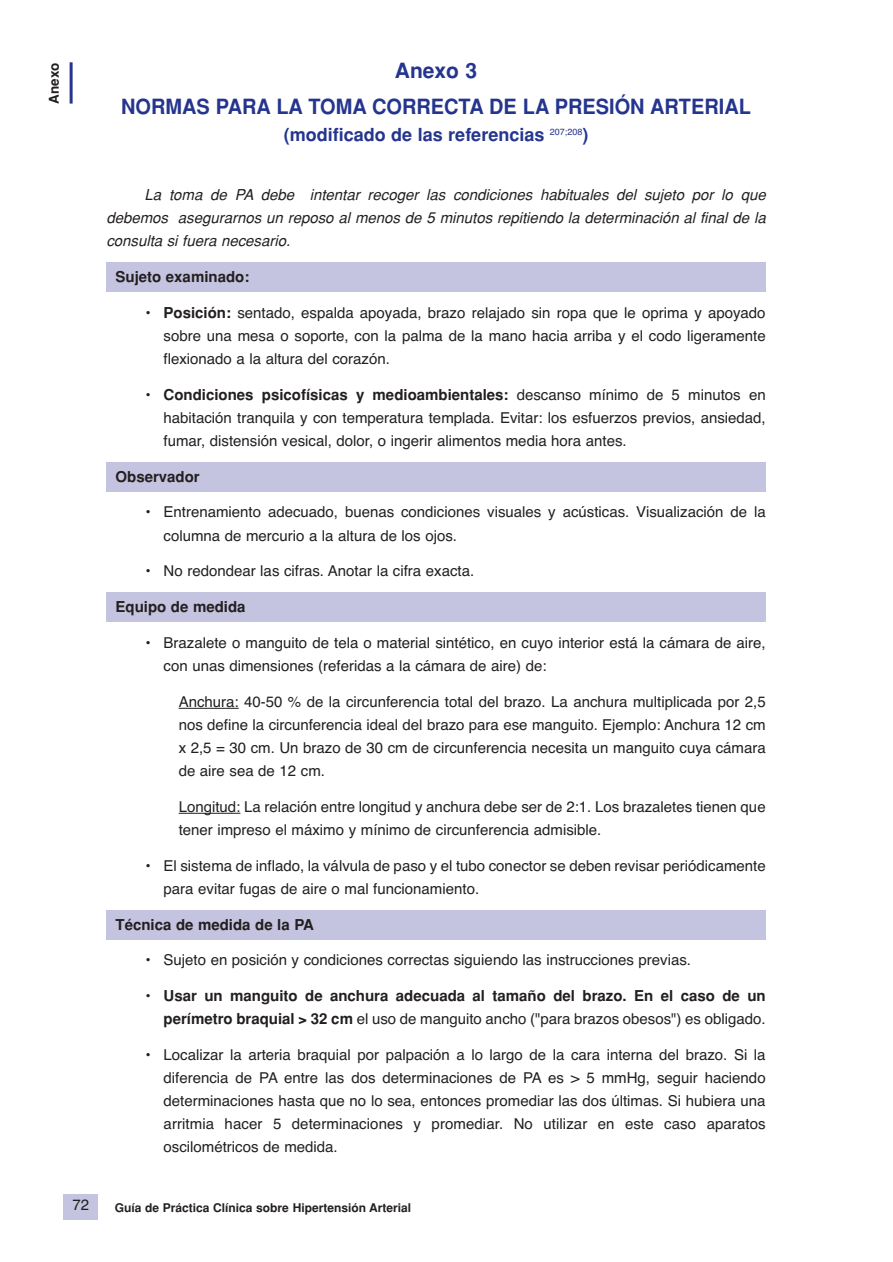
<style>
.page{position:relative;width:893px;height:1262px;background:#fff}
.page>*{position:absolute;margin:0;border:0;box-sizing:border-box;transform-origin:0 0}
.t1{font:700 21px/36px "Helvetica";color:#25358e;text-align:center}
.t2{font:700 18px "Helvetica";color:#25358e}
.t3{font:15px/23.1px "Helvetica";color:#231f1f;text-align:justify}
.t4{font:700 15px/23.1px "Helvetica";color:#231f1f;text-align:right}
.t5{font:italic 15px/23.1px "Helvetica";color:#231f1f;text-align:justify}
.t6{font:700 13.5px "Helvetica";color:#231f1f}
.t7{font:700 12px "Helvetica";color:#231f1f}
.s1{font-weight:700}
.s2{font-weight:400}
</style>
<div class="page">
<div style="left:64px;top:1193px;width:34px;height:26px;background:#c4c3e0"></div>
<div style="left:106px;top:263px;width:659px;height:29px;background:#c4c3e0"></div>
<div style="left:106px;top:463px;width:659px;height:29px;background:#c4c3e0"></div>
<div style="left:106px;top:592px;width:659px;height:29px;background:#c4c3e0"></div>
<div style="left:106px;top:910px;width:659px;height:29px;background:#c4c3e0"></div>
<hr style="left:179px;top:708px;width:60px;height:1px;background:#231f1f">
<hr style="left:179px;top:812px;width:61px;height:1px;background:#231f1f">
<hr style="left:70px;top:62px;width:3px;height:42px;background:#25358e">
<p class="t6" style="left:49px;top:104px;width:43px;rotate:-90deg">Anexo</p>
<h1 class="t1" style="left:121px;top:54px;width:631px">Anexo 3<br>NORMAS PARA LA TOMA CORRECTA DE LA PRESIÓN ARTERIAL</h1>
<p class="t2" style="left:284px;top:128px;width:306px">(modificado de las referencias <sup>207;208</sup>)</p>
<p class="t5" style="left:106px;top:185px;width:661px;text-indent:38px">La toma de PA debe intentar recoger las condiciones habituales del sujeto por lo que debemos asegurarnos un reposo al menos de 5 minutos repitiendo la determinación al final de la consulta si fuera necesario.</p>
<p class="t4" style="left:115px;top:267px;width:135px">Sujeto examinado:</p>
<p class="t3" style="left:163px;top:302px;width:603px;text-indent:-19px">• <span class="s1">Posición:</span> sentado, espalda apoyada, brazo relajado sin ropa que le oprima y apoyado sobre una mesa o soporte, con la palma de la mano hacia arriba y el codo ligeramente flexionado a la altura del corazón.</p>
<p class="t3" style="left:163px;top:384px;width:603px;text-indent:-19px">• <span class="s1">Condiciones psicofísicas y medioambientales:</span> descanso mínimo de 5 minutos en habitación tranquila y con temperatura templada. Evitar: los esfuerzos previos, ansiedad, fumar, distensión vesical, dolor, o ingerir alimentos media hora antes.</p>
<p class="t4" style="left:115px;top:466px;width:86px">Observador</p>
<p class="t3" style="left:163px;top:502px;width:603px;text-indent:-19px">• Entrenamiento adecuado, buenas condiciones visuales y acústicas. Visualización de la columna de mercurio a la altura de los ojos.</p>
<p class="t3" style="left:145px;top:561px;width:331px">• No redondear las cifras. Anotar la cifra exacta.</p>
<p class="t4" style="left:115px;top:597px;width:132px">Equipo de medida</p>
<p class="t3" style="left:163px;top:632px;width:603px;text-indent:-19px">• Brazalete o manguito de tela o material sintético, en cuyo interior está la cámara de aire, con unas dimensiones (referidas a la cámara de aire) de:</p>
<p class="t3" style="left:179px;top:691px;width:588px">Anchura: 40-50 % de la circunferencia total del brazo. La anchura multiplicada por 2,5 nos define la circunferencia ideal del brazo para ese manguito. Ejemplo: Anchura 12 cm x 2,5 = 30 cm. Un brazo de 30 cm de circunferencia necesita un manguito cuya cámara de aire sea de 12 cm.</p>
<p class="t3" style="left:179px;top:796px;width:588px">Longitud: La relación entre longitud y anchura debe ser de 2:1. Los brazaletes tienen que tener impreso el máximo y mínimo de circunferencia admisible.</p>
<p class="t3" style="left:163px;top:855px;width:603px;text-indent:-19px">• El sistema de inflado, la válvula de paso y el tubo conector se deben revisar periódicamente para evitar fugas de aire o mal funcionamiento.</p>
<p class="t4" style="left:115px;top:914px;width:200px">Técnica de medida de la PA</p>
<p class="t3" style="left:145px;top:950px;width:548px">• Sujeto en posición y condiciones correctas siguiendo las instrucciones previas.</p>
<p class="t4" style="left:145px;top:985px;width:622px"><span class="s2">•</span> Usar un manguito de anchura adecuada al tamaño del brazo. En el caso de un perímetro braquial &gt; 32 cm <span class="s2">el uso de manguito ancho ("para brazos obesos") es obligado.</span></p>
<p class="t3" style="left:163px;top:1044px;width:603px;text-indent:-19px">• Localizar la arteria braquial por palpación a lo largo de la cara interna del brazo. Si la diferencia de PA entre las dos determinaciones de PA es &gt; 5 mmHg, seguir haciendo determinaciones hasta que no lo sea, entonces promediar las dos últimas. Si hubiera una arritmia hacer 5 determinaciones y promediar. No utilizar en este caso aparatos oscilométricos de medida.</p>
<p class="t3" style="left:72px;top:1194px;width:18px">72</p>
<p class="t7" style="left:115px;top:1203px;width:298px">Guía de Práctica Clínica sobre Hipertensión Arterial</p>
</div>
